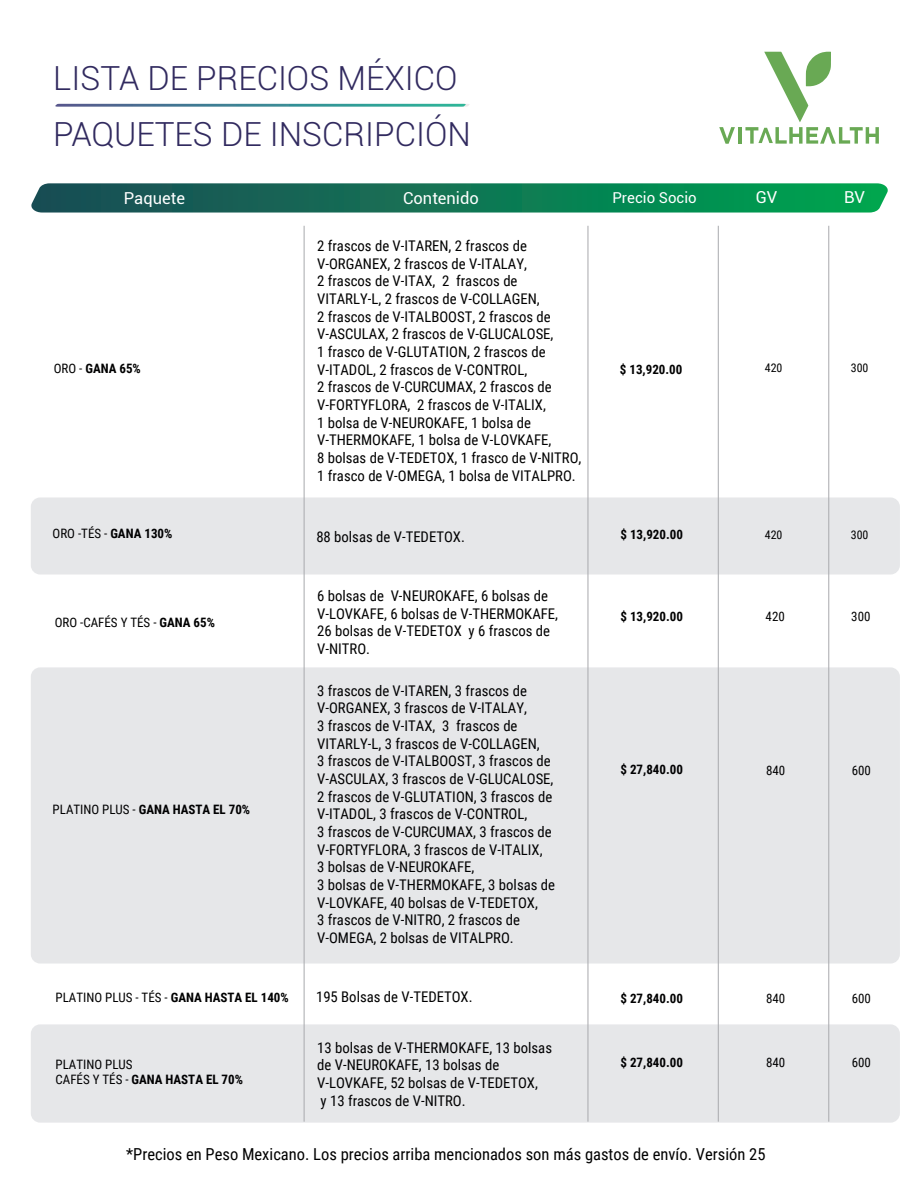
<style>
.page{position:relative;width:921px;height:1185px;background:#fff}
.page>*{position:absolute;margin:0;border:0;box-sizing:border-box;transform-origin:0 0}
.t1{font:300 33.15px "Roboto";color:#312a5f}
.t2{font:16.5px "Roboto Condensed";color:#000001}
.t3{font:16.5px "Roboto";color:#fff}
.t4{font:15px "Roboto";color:#fff}
.t5{font:14.7px/17.7px "Roboto Condensed";color:#000001}
.t6{font:12.9px/15.6px "Roboto Condensed";color:#000001}
.t7{font:700 12.9px "Roboto Condensed";color:#000001}
.t8{font:11.85px "Roboto Condensed";color:#000001}
.s1{font-weight:400}
.s2{font-weight:700}
</style>
<div class="page">
<div style="left:31px;top:497px;width:868px;height:77px;background:#e6e7e9;border-radius:9px"></div>
<div style="left:31px;top:667px;width:868px;height:296px;background:#e6e7e9;border-radius:9px"></div>
<div style="left:31px;top:1024px;width:868px;height:98px;background:#e6e7e9;border-radius:9px"></div>
<svg style="left:31px;top:183px;width:857px;height:29px;background:#137a57"></svg>
<svg style="left:55px;top:104px;width:414px;height:3px"></svg>
<hr style="left:303px;top:226px;width:1px;height:895px;background:#a8a9ad">
<hr style="left:587px;top:226px;width:1px;height:895px;background:#a8a9ad">
<hr style="left:717px;top:226px;width:1px;height:895px;background:#a8a9ad">
<hr style="left:828px;top:226px;width:1px;height:895px;background:#a8a9ad">
<svg style="left:719px;top:127px;width:15px;height:17px"></svg>
<hr style="left:738px;top:127px;width:3px;height:17px;background:#69a954">
<svg style="left:745px;top:52px;width:133px;height:92px"></svg>
<h1 class="t1" style="left:53px;top:55px;width:405px">LISTA DE PRECIOS MÉXICO</h1>
<h1 class="t1" style="left:53px;top:111px;width:419px">PAQUETES DE INSCRIPCIÓN</h1>
<p class="t3" style="left:124px;top:187px;width:63px">Paquete</p>
<p class="t3" style="left:403px;top:187px;width:77px">Contenido</p>
<p class="t4" style="left:612px;top:187px;width:86px">Precio Socio</p>
<p class="t3" style="left:755px;top:186px;width:23px">GV</p>
<p class="t3" style="left:843px;top:186px;width:22px">BV</p>
<p class="t5" style="left:317px;top:236px;width:266px">2 frascos de V-ITAREN, 2 frascos de V-ORGANEX, 2 frascos de V-ITALAY,<br>2 frascos de V-ITAX, 2 frascos de VITARLY-L, 2 frascos de V-COLLAGEN,<br>2 frascos de V-ITALBOOST, 2 frascos de V-ASCULAX, 2 frascos de V-GLUCALOSE,<br>1 frasco de V-GLUTATION, 2 frascos de V-ITADOL, 2 frascos de V-CONTROL,<br>2 frascos de V-CURCUMAX, 2 frascos de V-FORTYFLORA, 2 frascos de V-ITALIX,<br>1 bolsa de V-NEUROKAFE, 1 bolsa de V-THERMOKAFE, 1 bolsa de V-LOVKAFE,<br>8 bolsas de V-TEDETOX, 1 frasco de V-NITRO, 1 frasco de V-OMEGA, 1 bolsa de VITALPRO.</p>
<p class="t7" style="left:619px;top:360px;width:64px">$ 13,920.00</p>
<p class="t7" style="left:54px;top:359px;width:89px"><span class="s1">ORO -</span> GANA 65%</p>
<p class="t8" style="left:764px;top:360px;width:19px">420</p>
<p class="t8" style="left:850px;top:360px;width:19px">300</p>
<p class="t6" style="left:53px;top:525px;width:121px">ORO -TÉS - <span class="s2">GANA 130%</span></p>
<p class="t7" style="left:620px;top:525px;width:64px">$ 13,920.00</p>
<p class="t5" style="left:316px;top:527px;width:150px">88 bolsas de V-TEDETOX.</p>
<p class="t8" style="left:764px;top:526px;width:19px">420</p>
<p class="t8" style="left:850px;top:526px;width:19px">300</p>
<p class="t6" style="left:55px;top:614px;width:161px">ORO -CAFÉS Y TÉS - <span class="s2">GANA 65%</span></p>
<p class="t5" style="left:317px;top:586px;width:242px">6 bolsas de V-NEUROKAFE, 6 bolsas de<br>V-LOVKAFE, 6 bolsas de V-THERMOKAFE,<br>26 bolsas de V-TEDETOX y 6 frascos de<br>V-NITRO.</p>
<p class="t7" style="left:620px;top:607px;width:64px">$ 13,920.00</p>
<p class="t6" style="left:765px;top:608px;width:21px">420</p>
<p class="t6" style="left:850px;top:608px;width:21px">300</p>
<p class="t7" style="left:53px;top:800px;width:199px"><span class="s1">PLATINO PLUS -</span> GANA HASTA EL 70%</p>
<p class="t5" style="left:317px;top:681px;width:239px">3 frascos de V-ITAREN, 3 frascos de V-ORGANEX, 3 frascos de V-ITALAY,<br>3 frascos de V-ITAX, 3 frascos de VITARLY-L, 3 frascos de V-COLLAGEN,<br>3 frascos de V-ITALBOOST, 3 frascos de V-ASCULAX, 3 frascos de V-GLUCALOSE, 2 frascos de V-GLUTATION, 3 frascos de V-ITADOL, 3 frascos de V-CONTROL,<br>3 frascos de V-CURCUMAX, 3 frascos de V-FORTYFLORA, 3 frascos de V-ITALIX,<br>3 bolsas de V-NEUROKAFE,<br>3 bolsas de V-THERMOKAFE, 3 bolsas de V-LOVKAFE, 40 bolsas de V-TEDETOX,<br>3 frascos de V-NITRO, 2 frascos de V-OMEGA, 2 bolsas de VITALPRO.</p>
<p class="t6" style="left:55px;top:989px;width:235px">PLATINO PLUS - TÉS - <span class="s2">GANA HASTA EL 140%</span></p>
<p class="t5" style="left:316px;top:987px;width:158px">195 Bolsas de V-TEDETOX.</p>
<p class="t6" style="left:55px;top:1055px;width:189px">PLATINO PLUS<br>CAFÉS Y TÉS - <span class="s2">GANA HASTA EL 70%</span></p>
<p class="t5" style="left:317px;top:1037px;width:236px">13 bolsas de V-THERMOKAFE, 13 bolsas de V-NEUROKAFE, 13 bolsas de<br>V-LOVKAFE, 52 bolsas de V-TEDETOX,<br>y 13 frascos de V-NITRO.</p>
<p class="t7" style="left:620px;top:760px;width:64px">$ 27,840.00</p>
<p class="t6" style="left:765px;top:761px;width:21px">840</p>
<p class="t6" style="left:851px;top:761px;width:21px">600</p>
<p class="t7" style="left:620px;top:988px;width:64px">$ 27,840.00</p>
<p class="t6" style="left:765px;top:989px;width:21px">840</p>
<p class="t6" style="left:851px;top:989px;width:21px">600</p>
<p class="t7" style="left:620px;top:1053px;width:64px">$ 27,840.00</p>
<p class="t6" style="left:765px;top:1054px;width:21px">840</p>
<p class="t6" style="left:851px;top:1054px;width:21px">600</p>
<p class="t2" style="left:126px;top:1142px;width:640px">*Precios en Peso Mexicano. Los precios arriba mencionados son más gastos de envío. Versión 25</p>
</div>
